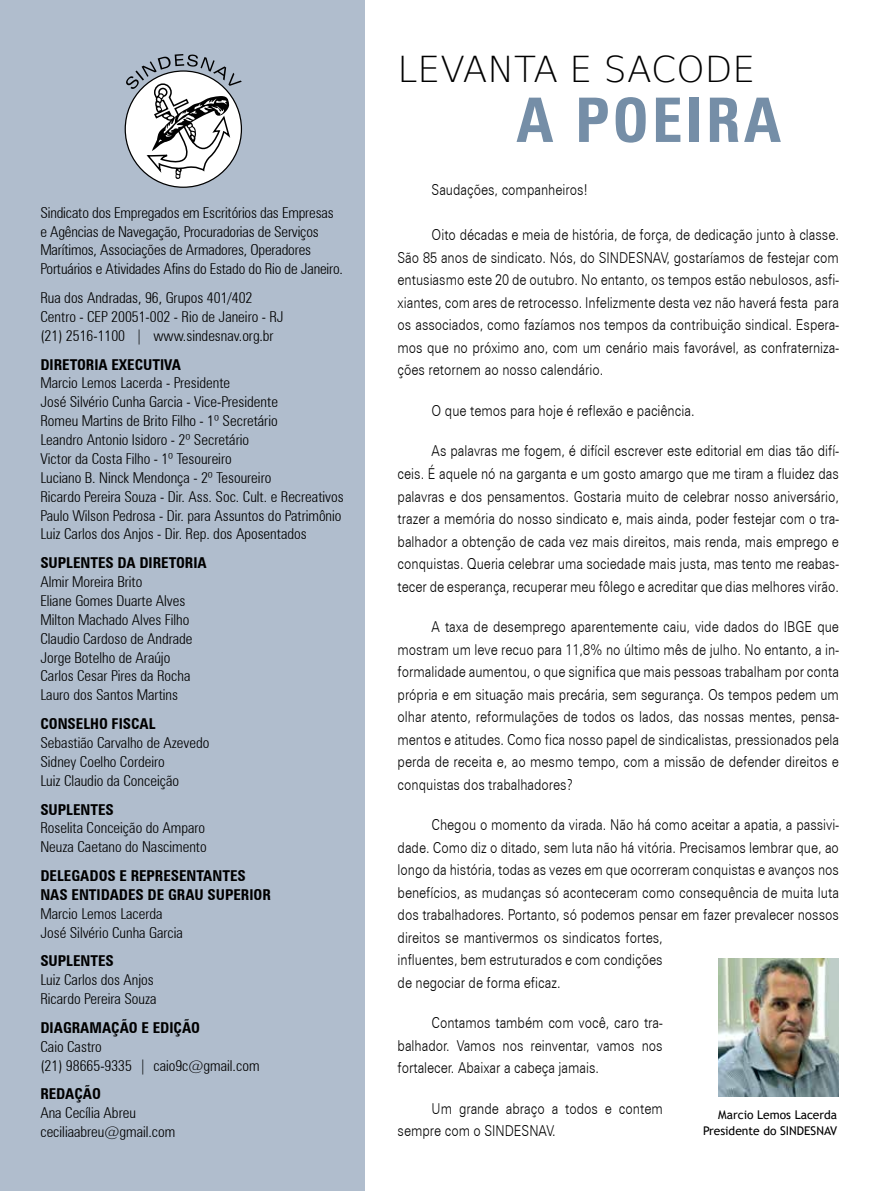
<style>
.page{position:relative;width:893px;height:1191px;background:#fff}
.page>*{position:absolute;margin:0;border:0;box-sizing:border-box;transform-origin:0 0}
.t1{font:700 condensed 61.5px "Zurich BT";letter-spacing:.05em;color:#758ea7}
.t2{font:200 36px "DejaVu Sans";color:#000}
.t3{font:300 15px/22.5px "Zurich BT";color:#000;text-align:justify;scale:.85 1}
.t4{font:300 condensed 15px/18.9px "Zurich BT";color:#000}
.t5{font:700 condensed 15px/18.9px "Zurich BT";color:#000}
.t6{font:12px "Trebuchet MS";color:#000}
</style>
<div class="page">
<div style="left:0;top:0;width:364px;height:1191px;background:#b0bdcd"></div>
<div style="left:125px;top:71px;width:116px;height:116px;background:#fff;border-radius:50%"></div>
<svg style="left:126px;top:54px;width:116px;height:125px"></svg>
<img style="left:718px;top:958px;width:121px;height:138px">
<p class="t4" style="left:40px;top:203px;width:304px">Sindicato dos Empregados em Escritórios das Empresas e Agências de Navegação, Procuradorias de Serviços Marítimos, Associações de Armadores, Operadores Portuários e Atividades Afins do Estado do Rio de Janeiro.</p>
<p class="t4" style="left:40px;top:288px;width:245px">Rua dos Andradas, 96, Grupos 401/402<br>Centro - CEP 20051-002 - Rio de Janeiro - RJ (21) 2516-1100 | www.sindesnav.org.br</p>
<p class="t5" style="left:40px;top:355px;width:142px">DIRETORIA EXECUTIVA</p>
<p class="t4" style="left:40px;top:373px;width:305px">Marcio Lemos Lacerda - Presidente<br>José Silvério Cunha Garcia - Vice-Presidente<br>Romeu Martins de Brito Filho - 1º Secretário<br>Leandro Antonio Isidoro - 2º Secretário<br>Victor da Costa Filho - 1º Tesoureiro<br>Luciano B. Ninck Mendonça - 2º Tesoureiro<br>Ricardo Pereira Souza - Dir. Ass. Soc. Cult. e Recreativos Paulo Wilson Pedrosa - Dir. para Assuntos do Patrimônio Luiz Carlos dos Anjos - Dir. Rep. dos Aposentados</p>
<p class="t5" style="left:40px;top:553px;width:168px">SUPLENTES DA DIRETORIA</p>
<p class="t4" style="left:40px;top:572px;width:154px">Almir Moreira Brito<br>Eliane Gomes Duarte Alves<br>Milton Machado Alves Filho<br>Claudio Cardoso de Andrade<br>Jorge Botelho de Araújo<br>Carlos Cesar Pires da Rocha<br>Lauro dos Santos Martins</p>
<p class="t5" style="left:40px;top:714px;width:117px">CONSELHO FISCAL</p>
<p class="t4" style="left:40px;top:733px;width:171px">Sebastião Carvalho de Azevedo<br>Sidney Coelho Cordeiro<br>Luiz Claudio da Conceição</p>
<p class="t5" style="left:40px;top:799px;width:75px">SUPLENTES</p>
<p class="t4" style="left:40px;top:818px;width:168px">Roselita Conceição do Amparo<br>Neuza Caetano do Nascimento</p>
<p class="t5" style="left:40px;top:866px;width:232px">DELEGADOS E REPRESENTANTES<br>NAS ENTIDADES DE GRAU SUPERIOR</p>
<p class="t4" style="left:40px;top:904px;width:144px">Marcio Lemos Lacerda<br>José Silvério Cunha Garcia</p>
<p class="t5" style="left:40px;top:951px;width:75px">SUPLENTES</p>
<p class="t4" style="left:40px;top:970px;width:118px">Luiz Carlos dos Anjos<br>Ricardo Pereira Souza</p>
<p class="t5" style="left:40px;top:1018px;width:161px">DIAGRAMAÇÃO E EDIÇÃO</p>
<p class="t4" style="left:40px;top:1036px;width:221px">Caio Castro<br>(21) 98665-9335 | caio9c@gmail.com</p>
<p class="t5" style="left:40px;top:1084px;width:62px">REDAÇÃO</p>
<p class="t4" style="left:40px;top:1103px;width:136px">Ana Cecília Abreu ceciliaabreu@gmail.com</p>
<h2 class="t2" style="left:398px;top:42px;width:359px">LEVANTA E SACODE</h2>
<h1 class="t1" style="left:516px;top:83px;width:267px">A POEIRA</h1>
<p class="t3" style="left:432px;top:179px;width:186px">Saudações, companheiros!</p>
<p class="t3" style="left:398px;top:224px;width:521px;text-indent:34px">Oito décadas e meia de história, de força, de dedicação junto à classe.<br>São 85 anos de sindicato. Nós, do SINDESNAV, gostaríamos de festejar com entusiasmo este 20 de outubro. No entanto, os tempos estão nebulosos, asfi&shy;xiantes, com ares de retrocesso. Infelizmente desta vez não haverá festa para os associados, como fazíamos nos tempos da contribuição sindical. Espera&shy;mos que no próximo ano, com um cenário mais favorável, as confraterniza&shy;ções retornem ao nosso calendário.</p>
<p class="t3" style="left:432px;top:399px;width:311px">O que temos para hoje é reflexão e paciência.</p>
<p class="t3" style="left:398px;top:440px;width:521px;text-indent:34px">As palavras me fogem, é difícil escrever este editorial em dias tão difí&shy;ceis. É aquele nó na garganta e um gosto amargo que me tiram a fluidez das palavras e dos pensamentos. Gostaria muito de celebrar nosso aniversário, trazer a memória do nosso sindicato e, mais ainda, poder festejar com o tra&shy;balhador a obtenção de cada vez mais direitos, mais renda, mais emprego e conquistas. Queria celebrar uma sociedade mais justa, mas tento me reabas&shy;tecer de esperança, recuperar meu fôlego e acreditar que dias melhores virão.</p>
<p class="t3" style="left:398px;top:615px;width:521px;text-indent:34px">A taxa de desemprego aparentemente caiu, vide dados do IBGE que mostram um leve recuo para 11,8% no último mês de julho. No entanto, a in&shy;formalidade aumentou, o que significa que mais pessoas trabalham por conta própria e em situação mais precária, sem segurança. Os tempos pedem um olhar atento, reformulações de todos os lados, das nossas mentes, pensa&shy;mentos e atitudes. Como fica nosso papel de sindicalistas, pressionados pela perda de receita e, ao mesmo tempo, com a missão de defender direitos e conquistas dos trabalhadores?</p>
<p class="t3" style="left:398px;top:813px;width:521px;text-align:left;text-indent:34px">Chegou o momento da virada. Não há como aceitar a apatia, a passivi&shy;dade. Como diz o ditado, sem luta não há vitória. Precisamos lembrar que, ao longo da história, todas as vezes em que ocorreram conquistas e avanços nos benefícios, as mudanças só aconteceram como consequência de muita luta dos trabalhadores. Portanto, só podemos pensar em fazer prevalecer nossos direitos se mantivermos os sindicatos fortes,<br>influentes, bem estruturados e com condições<br>de negociar de forma eficaz.</p>
<p class="t3" style="left:398px;top:1011px;width:313px;text-indent:34px">Contamos também com você, caro tra&shy;balhador. Vamos nos reinventar, vamos nos fortalecer. Abaixar a cabeça jamais.</p>
<p class="t3" style="left:398px;top:1097px;width:313px;text-indent:34px">Um grande abraço a todos e contem sempre com o SINDESNAV.</p>
<p class="t6" style="left:718px;top:1107px;width:120px">Marcio Lemos Lacerda</p>
<p class="t6" style="left:703px;top:1123px;width:136px">Presidente do SINDESNAV</p>
</div>
